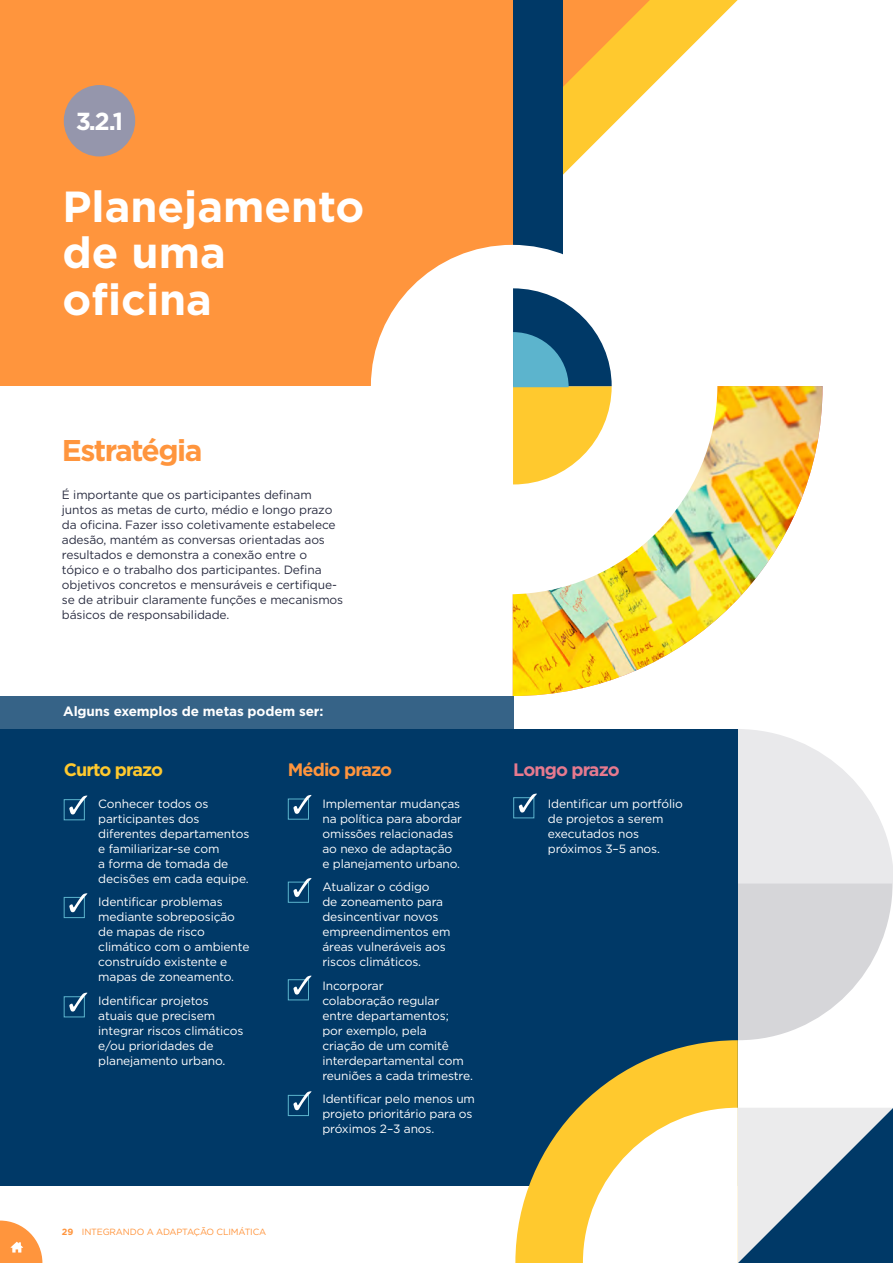
<style>
.page{position:relative;width:893px;height:1263px;background:#fff}
.page>*{position:absolute;margin:0;border:0;box-sizing:border-box;transform-origin:0 0}
.t1{font:700 43.5px/46.5px "Gotham";color:#fff}
.Title_B{font:700 30px "Gotham";letter-spacing:-.05em;color:#ff953d}
.t2{font:700 24.6px "Gotham";color:#fff}
.t3{font:700 18px "Gotham";letter-spacing:-.05em;color:#ffc92e}
.t4{font:700 18px "Gotham";letter-spacing:-.05em;color:#ff953d}
.t5{font:700 18px "Gotham";letter-spacing:-.05em;color:#e67a8f}
.Box_title{font:700 13.5px "Gotham";letter-spacing:-.01em;color:#fff}
.t6{font:12px/15px "Gotham";letter-spacing:-.01em;color:#fff}
.Body{font:12px/15px "Gotham";letter-spacing:-.01em;color:#2b2e42}
.t7{font:9px "Gotham";letter-spacing:-.02em;color:#ff953d}
.s1{font-weight:700}
</style>
<div class="page">
<div style="left:0;top:696px;width:513px;height:37px;background:#366387"></div>
<svg style="left:738px;top:729px;width:155px;height:311px"></svg>
<div style="left:0;top:729px;width:738px;height:456px;background:#003967"></div>
<div style="left:0;top:0;width:513px;height:385px;background:#ff953d"></div>
<svg style="left:562px;top:0;width:176px;height:176px"></svg>
<div style="left:513px;top:0;width:49px;height:264px;background:#003967"></div>
<div style="left:64px;top:799px;width:21px;height:21px;border:1px solid #5cb4cd"></div>
<svg style="left:69px;top:795px;width:18px;height:19px"></svg>
<div style="left:64px;top:897px;width:21px;height:21px;border:1px solid #5cb4cd"></div>
<svg style="left:69px;top:893px;width:18px;height:19px"></svg>
<div style="left:64px;top:996px;width:21px;height:21px;border:1px solid #5cb4cd"></div>
<svg style="left:69px;top:992px;width:18px;height:19px"></svg>
<div style="left:288px;top:799px;width:21px;height:20px;border:1px solid #5cb4cd"></div>
<svg style="left:293px;top:795px;width:18px;height:19px"></svg>
<div style="left:288px;top:882px;width:21px;height:21px;border:1px solid #5cb4cd"></div>
<svg style="left:293px;top:878px;width:18px;height:19px"></svg>
<div style="left:288px;top:979px;width:21px;height:21px;border:1px solid #5cb4cd"></div>
<svg style="left:293px;top:975px;width:18px;height:19px"></svg>
<div style="left:288px;top:1095px;width:21px;height:21px;border:1px solid #5cb4cd"></div>
<svg style="left:293px;top:1091px;width:18px;height:19px"></svg>
<img style="left:513px;top:386px;width:310px;height:310px">
<svg style="left:515px;top:1040px;width:223px;height:223px;fill:#ffc92e"></svg>
<svg style="left:371px;top:245px;width:346px;height:349px"></svg>
<svg style="left:583px;top:1108px;width:310px;height:155px"></svg>
<div style="left:513px;top:797px;width:21px;height:21px;border:1px solid #5cb4cd"></div>
<svg style="left:519px;top:793px;width:18px;height:19px"></svg>
<div style="left:64px;top:85px;width:71px;height:71px;background:#9596ac;border-radius:50%"></div>
<svg style="left:0;top:1220px;width:42px;height:43px"></svg>
<p class="t2" style="left:76px;top:105px;width:49px">3.2.1</p>
<p class="t1" style="left:63px;top:183px;width:303px">Planejamento de uma oficina</p>
<p class="Title_B" style="left:62px;top:430px;width:142px">Estratégia</p>
<p class="Body" style="left:62px;top:487px;width:283px">É importante que os participantes definam juntos as metas de curto, médio e longo prazo da oficina. Fazer isso coletivamente estabelece adesão, mantém as conversas orientadas aos resultados e demonstra a conexão entre o tópico e o trabalho dos participantes. Defina objetivos concretos e mensuráveis e certifique&shy;se de atribuir claramente funções e mecanismos básicos de responsabilidade.</p>
<p class="Box_title" style="left:63px;top:702px;width:262px">Alguns exemplos de metas podem ser:</p>
<p class="t3" style="left:64px;top:757px;width:101px">Curto prazo</p>
<p class="t6" style="left:98px;top:796px;width:153px">Conhecer todos os participantes dos diferentes departamentos e familiarizar-se com<br>a forma de tomada de decisões em cada equipe.</p>
<p class="t6" style="left:98px;top:894px;width:153px">Identificar problemas mediante sobreposição de mapas de risco climático com o ambiente construído existente e mapas de zoneamento.</p>
<p class="t6" style="left:98px;top:993px;width:147px">Identificar projetos atuais que precisem integrar riscos climáticos e/ou prioridades de planejamento urbano.</p>
<p class="t4" style="left:288px;top:757px;width:106px">Médio prazo</p>
<p class="t6" style="left:322px;top:796px;width:141px">Implementar mudanças na política para abordar omissões relacionadas ao nexo de adaptação e planejamento urbano.</p>
<p class="t6" style="left:322px;top:879px;width:130px">Atualizar o código<br>de zoneamento para desincentivar novos empreendimentos em áreas vulneráveis aos riscos climáticos.</p>
<p class="t6" style="left:322px;top:978px;width:152px">Incorporar<br>colaboração regular<br>entre departamentos;<br>por exemplo, pela<br>criação de um comitê interdepartamental com reuniões a cada trimestre.</p>
<p class="t6" style="left:322px;top:1091px;width:154px">Identificar pelo menos um projeto prioritário para os próximos 2–3 anos.</p>
<p class="t7" style="left:62px;top:1226px;width:206px"><span class="s1">29</span> INTEGRANDO A ADAPTAÇÃO CLIMÁTICA</p>
<p class="t5" style="left:513px;top:757px;width:108px">Longo prazo</p>
<p class="t6" style="left:548px;top:796px;width:137px">Identificar um portfólio de projetos a serem executados nos próximos 3–5 anos.</p>
</div>
